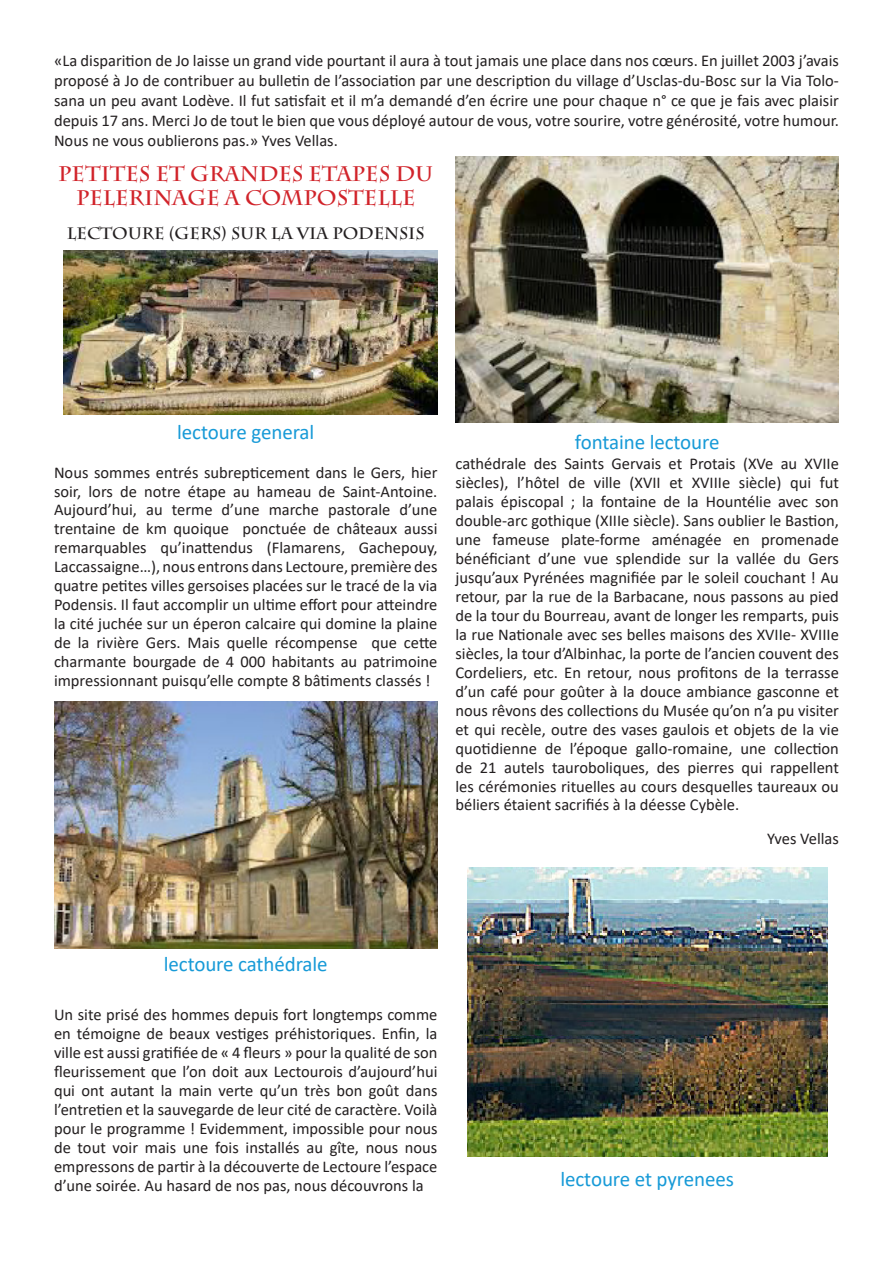
<style>
.page{position:relative;width:893px;height:1263px;background:#fff}
.page>*{position:absolute;margin:0;border:0;box-sizing:border-box;transform-origin:0 0}
.t1{font:21px "Calibri";letter-spacing:-.005em;color:#179ad7}
.t2{font:700 21px/24.2px "Charlemagne Std";color:#d1232a;text-align:center}
.t3{font:16.5px/18.9px "Calibri";color:#231f20;text-align:justify}
.t4{font:700 16.5px "Charlemagne Std";color:#231f20}
</style>
<div class="page">
<img style="left:54px;top:702px;width:383px;height:246px">
<img style="left:63px;top:250px;width:374px;height:165px">
<img style="left:455px;top:156px;width:384px;height:266px">
<img style="left:467px;top:867px;width:360px;height:290px">
<p class="t3" style="left:54px;top:51px;width:786px;line-height:19.8px">«La disparition de Jo laisse un grand vide pourtant il aura à tout jamais une place dans nos cœurs. En juillet 2003 j’avais proposé à Jo de contribuer au bulletin de l’association par une description du village d’Usclas-du-Bosc sur la Via Tolo&shy;sana un peu avant Lodève. Il fut satisfait et il m’a demandé d’en écrire une pour chaque n° ce que je fais avec plaisir depuis 17 ans. Merci Jo de tout le bien que vous déployé autour de vous, votre sourire, votre générosité, votre humour.<br>Nous ne vous oublierons pas.» Yves Vellas.</p>
<p class="t2" style="left:58px;top:162px;width:376px">PETITES ET GRANDES ETAPES DU<br>PELERINAGE A COMPOSTELLE</p>
<p class="t4" style="left:67px;top:223px;width:359px">LECTOURE (GERS) SUR LA VIA PODENSIS</p>
<p class="t1" style="left:177px;top:417px;width:139px">lectoure general</p>
<p class="t1" style="left:575px;top:427px;width:146px">fontaine lectoure</p>
<p class="t3" style="left:54px;top:462px;width:385px">Nous sommes entrés subrepticement dans le Gers, hier soir, lors de notre étape au hameau de Saint-Antoine.<br>Aujourd’hui, au terme d’une marche pastorale d’une trentaine de km quoique ponctuée de châteaux aussi remarquables qu’inattendus (Flamarens, Gachepouy, Laccassaigne…), nous entrons dans Lectoure, première des quatre petites villes gersoises placées sur le tracé de la via Podensis. Il faut accomplir un ultime effort pour atteindre la cité juchée sur un éperon calcaire qui domine la plaine de la rivière Gers. Mais quelle récompense que cette charmante bourgade de 4 000 habitants au patrimoine impressionnant puisqu’elle compte 8 bâtiments classés !</p>
<p class="t3" style="left:455px;top:453px;width:385px">cathédrale des Saints Gervais et Protais (XVe au XVIIe siècles), l’hôtel de ville (XVII et XVIIIe siècle) qui fut palais épiscopal ; la fontaine de la Hountélie avec son double-arc gothique (XIIIe siècle). Sans oublier le Bastion, une fameuse plate-forme aménagée en promenade bénéficiant d’une vue splendide sur la vallée du Gers jusqu’aux Pyrénées magnifiée par le soleil couchant ! Au retour, par la rue de la Barbacane, nous passons au pied de la tour du Bourreau, avant de longer les remparts, puis la rue Nationale avec ses belles maisons des XVIIe- XVIIIe siècles, la tour d’Albinhac, la porte de l’ancien couvent des Cordeliers, etc. En retour, nous profitons de la terrasse d’un café pour goûter à la douce ambiance gasconne et nous rêvons des collections du Musée qu’on n’a pu visiter et qui recèle, outre des vases gaulois et objets de la vie quotidienne de l’époque gallo-romaine, une collection de 21 autels tauroboliques, des pierres qui rappellent les cérémonies rituelles au cours desquelles taureaux ou béliers étaient sacrifiés à la déesse Cybèle.</p>
<p class="t3" style="left:767px;top:829px;width:73px">Yves Vellas</p>
<p class="t1" style="left:164px;top:949px;width:165px">lectoure cathédrale</p>
<p class="t3" style="left:54px;top:1004px;width:385px">Un site prisé des hommes depuis fort longtemps comme en témoigne de beaux vestiges préhistoriques. Enfin, la ville est aussi gratifiée de « 4 fleurs » pour la qualité de son fleurissement que l’on doit aux Lectourois d’aujourd’hui qui ont autant la main verte qu’un très bon goût dans l’entretien et la sauvegarde de leur cité de caractère. Voilà pour le programme ! Evidemment, impossible pour nous de tout voir mais une fois installés au gîte, nous nous empressons de partir à la découverte de Lectoure l’espace d’une soirée. Au hasard de nos pas, nous découvrons la</p>
<p class="t1" style="left:560px;top:1165px;width:175px">lectoure et pyrenees</p>
</div>
